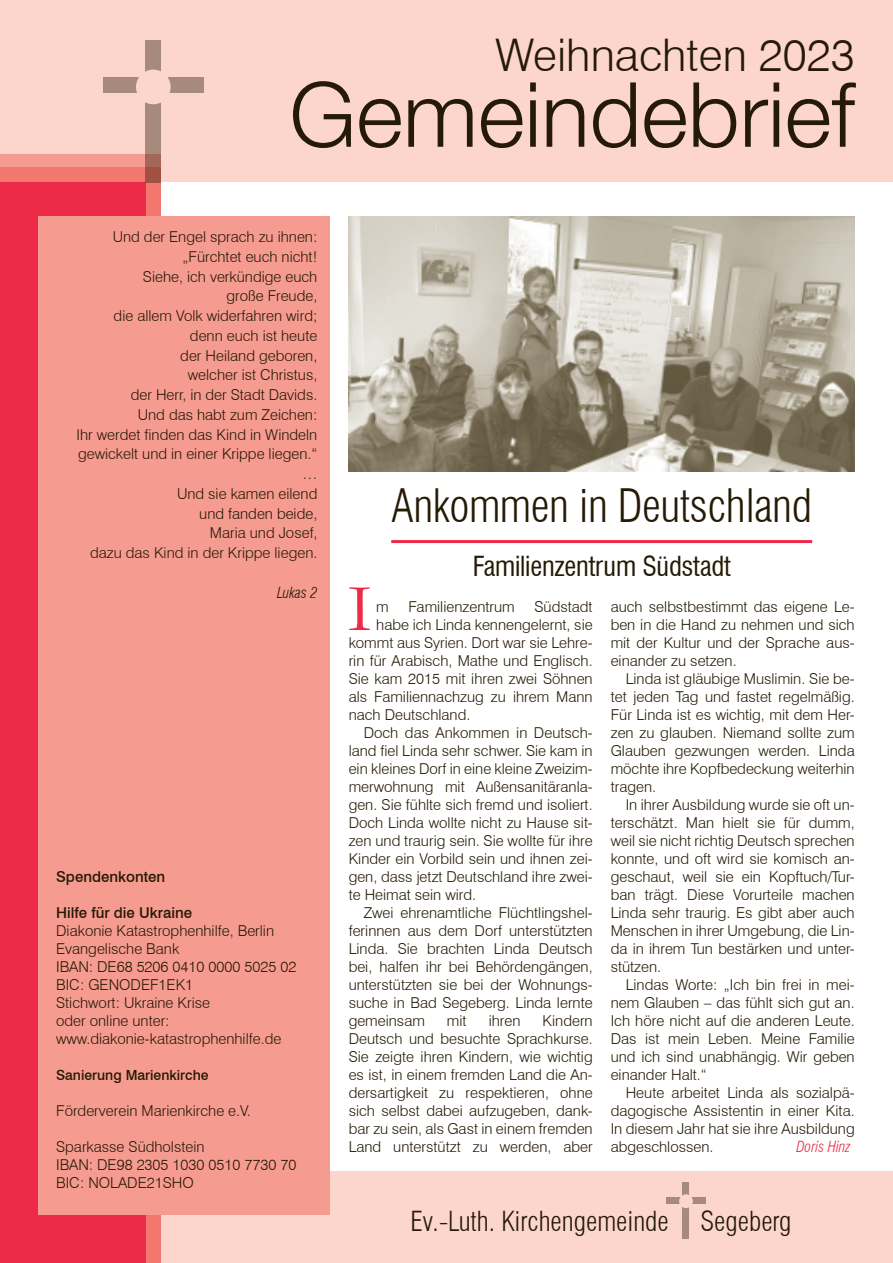
<style>
.page{position:relative;width:893px;height:1263px;background:#fff}
.page>*{position:absolute;margin:0;border:0;box-sizing:border-box;transform-origin:0 0}
.t1{font:300 90px "Helvetica Neue";color:#251a05}
.t2{font:68.25px "Garamond";color:#ed2a47}
.t3{font:300 condensed 45px "Swiss 721 BT";letter-spacing:-.01em;color:#251a05}
.t4{font:300 45px "Swiss 721 BT";color:#251a05}
.t5{font:300 condensed 27px "Swiss 721 BT";color:#251a05}
.t6{font:condensed 27px "Swiss 721 BT";letter-spacing:-.01em;color:#251a05}
.t7{font:300 15px/18px "Swiss 721 BT";color:#251a05;text-align:justify}
.t8{font:500 15px "Swiss 721 BT";color:#251a05}
.t9{font:italic 300 condensed 15px "Swiss 721 BT";color:#ed2a47}
.t10{font:italic 300 condensed 15px "Swiss 721 BT";color:#251a05}
.t11{font:500 13.95px "Swiss 721 BT";color:#251a05}
</style>
<div class="page">
<div style="left:0;top:0;width:893px;height:182px;background:#fcd5cc"></div>
<div style="left:0;top:1170px;width:893px;height:93px;background:#fcd5cc"></div>
<div style="left:0;top:182px;width:146px;height:1081px;background:#ed2a47"></div>
<div style="left:146px;top:40px;width:15px;height:142px;background:#251a05;opacity:.4"></div>
<div style="left:103px;top:77px;width:100px;height:16px;background:#a68a7c"></div>
<div style="left:136px;top:70px;width:35px;height:34px;background:#fcd5cc;border-radius:50%"></div>
<div style="left:683px;top:1182px;width:6px;height:57px;background:#a68a7c"></div>
<div style="left:666px;top:1197px;width:40px;height:6px;background:#a68a7c"></div>
<div style="left:679px;top:1194px;width:14px;height:14px;background:#fcd5cc;border-radius:50%"></div>
<div style="left:38px;top:216px;width:292px;height:999px;background:#f69b90"></div>
<hr style="left:391px;top:540px;width:421px;height:3px;background:#ed2a47">
<img style="left:349px;top:216px;width:506px;height:256px">
<h3 class="t4" style="left:495px;top:36px;width:361px">Weihnachten 2023</h3>
<h1 class="t1" style="left:290px;top:60px;width:567px">Gemeindebrief</h1>
<p class="t7" style="left:77px;top:228px;width:242px;line-height:19.8px;text-align:right">Und der Engel sprach zu ihnen: „Fürchtet euch nicht!<br>Siehe, ich verkündige euch<br>große Freude,<br>die allem Volk widerfahren wird;<br>denn euch ist heute<br>der Heiland geboren,<br>welcher ist Christus,<br>der Herr, in der Stadt Davids.<br>Und das habt zum Zeichen:<br>Ihr werdet finden das Kind in Windeln gewickelt und in einer Krippe liegen.“ …<br>Und sie kamen eilend<br>und fanden beide,<br>Maria und Josef,<br>dazu das Kind in der Krippe liegen.</p>
<p class="t10" style="left:277px;top:586px;width:42px">Lukas 2</p>
<p class="t8" style="left:56px;top:871px;width:111px">Spendenkonten</p>
<p class="t8" style="left:56px;top:907px;width:138px">Hilfe für die Ukraine</p>
<p class="t7" style="left:56px;top:923px;width:242px;text-align:left">Diakonie Katastrophenhilfe, Berlin<br>Evangelische Bank<br>IBAN: DE68 5206 0410 0000 5025 02<br>BIC: GENODEF1EK1<br>Stichwort: Ukraine Krise<br>oder online unter: www.diakonie-katastrophenhilfe.de</p>
<p class="t11" style="left:56px;top:1069px;width:154px">Sanierung Marienkirche</p>
<p class="t7" style="left:56px;top:1103px;width:196px">Förderverein Marienkirche e.V.</p>
<p class="t7" style="left:56px;top:1139px;width:242px;text-align:left">Sparkasse Südholstein<br>IBAN: DE98 2305 1030 0510 7730 70<br>BIC: NOLADE21SHO</p>
<h3 class="t3" style="left:391px;top:488px;width:422px">Ankommen in Deutschland</h3>
<h3 class="t6" style="left:473px;top:555px;width:259px">Familienzentrum Südstadt</h3>
<h2 class="t2" style="left:348px;top:585px;width:26px">I</h2>
<p class="t7" style="left:376px;top:599px;width:14px">m</p>
<p class="t7" style="left:408px;top:599px;width:108px">Familienzentrum</p>
<p class="t7" style="left:534px;top:599px;width:60px">Südstadt</p>
<p class="t7" style="left:376px;top:617px;width:218px">habe ich Linda kennengelernt, sie</p>
<p class="t7" style="left:349px;top:635px;width:245px">kommt aus Syrien. Dort war sie Lehre-</p>
<p class="t7" style="left:349px;top:653px;width:245px">rin für Arabisch, Mathe und Englisch.</p>
<p class="t7" style="left:349px;top:671px;width:245px">Sie kam 2015 mit ihren zwei Söhnen</p>
<p class="t7" style="left:349px;top:689px;width:245px">als Familiennachzug zu ihrem Mann</p>
<p class="t7" style="left:349px;top:707px;width:123px">nach Deutschland.</p>
<p class="t7" style="left:364px;top:725px;width:230px">Doch das Ankommen in Deutsch-</p>
<p class="t7" style="left:349px;top:743px;width:245px">land fiel Linda sehr schwer. Sie kam in</p>
<p class="t7" style="left:349px;top:761px;width:245px">ein kleines Dorf in eine kleine Zweizim-</p>
<p class="t7" style="left:349px;top:779px;width:245px">merwohnung mit Außensanitäranla-</p>
<p class="t7" style="left:349px;top:797px;width:245px">gen. Sie fühlte sich fremd und isoliert.</p>
<p class="t7" style="left:349px;top:815px;width:245px">Doch Linda wollte nicht zu Hause sit-</p>
<p class="t7" style="left:349px;top:833px;width:246px">zen und traurig sein. Sie wollte für ihre</p>
<p class="t7" style="left:349px;top:851px;width:246px">Kinder ein Vorbild sein und ihnen zei-</p>
<p class="t7" style="left:349px;top:869px;width:245px">gen, dass jetzt Deutschland ihre zwei-</p>
<p class="t7" style="left:349px;top:887px;width:129px">te Heimat sein wird.</p>
<p class="t7" style="left:364px;top:905px;width:230px">Zwei ehrenamtliche Flüchtlingshel-</p>
<p class="t7" style="left:349px;top:923px;width:245px">ferinnen aus dem Dorf unterstützten</p>
<p class="t7" style="left:349px;top:941px;width:245px">Linda. Sie brachten Linda Deutsch</p>
<p class="t7" style="left:349px;top:959px;width:245px">bei, halfen ihr bei Behördengängen,</p>
<p class="t7" style="left:349px;top:977px;width:245px">unterstützten sie bei der Wohnungs-</p>
<p class="t7" style="left:349px;top:995px;width:245px">suche in Bad Segeberg. Linda lernte</p>
<p class="t7" style="left:349px;top:1013px;width:78px">gemeinsam</p>
<p class="t7" style="left:447px;top:1013px;width:21px">mit</p>
<p class="t7" style="left:489px;top:1013px;width:33px">ihren</p>
<p class="t7" style="left:349px;top:1013px;width:246px;text-indent:194px">Kindern Deutsch und besuchte Sprachkurse.<br>Sie zeigte ihren Kindern, wie wichtig es ist, in einem fremden Land die An&shy;dersartigkeit zu respektieren, ohne sich selbst dabei aufzugeben, dank&shy;bar zu sein, als Gast in einem fremden Land unterstützt zu werden, aber</p>
<p class="t7" style="left:611px;top:599px;width:245px">auch selbstbestimmt das eigene Le&shy;ben in die Hand zu nehmen und sich mit der Kultur und der Sprache aus&shy;einander zu setzen.</p>
<p class="t7" style="left:611px;top:671px;width:246px;text-indent:15px">Linda ist gläubige Muslimin. Sie be&shy;tet jeden Tag und fastet regelmäßig.<br>Für Linda ist es wichtig, mit dem Her&shy;zen zu glauben. Niemand sollte zum Glauben gezwungen werden. Linda möchte ihre Kopfbedeckung weiterhin tragen.</p>
<p class="t7" style="left:611px;top:797px;width:246px;text-indent:15px">In ihrer Ausbildung wurde sie oft un&shy;terschätzt. Man hielt sie für dumm, weil sie nicht richtig Deutsch sprechen konnte, und oft wird sie komisch an&shy;geschaut, weil sie ein Kopftuch/Tur&shy;ban trägt. Diese Vorurteile machen Linda sehr traurig. Es gibt aber auch Menschen in ihrer Umgebung, die Lin&shy;da in ihrem Tun bestärken und unter&shy;stützen.</p>
<p class="t7" style="left:611px;top:977px;width:246px;text-indent:15px">Lindas Worte: „Ich bin frei in mei&shy;nem Glauben – das fühlt sich gut an.<br>Ich höre nicht auf die anderen Leute.<br>Das ist mein Leben. Meine Familie und ich sind unabhängig. Wir geben einander Halt.“</p>
<p class="t7" style="left:611px;top:1085px;width:245px;text-indent:15px">Heute arbeitet Linda als sozialpä&shy;dagogische Assistentin in einer Kita.<br>In diesem Jahr hat sie ihre Ausbildung abgeschlossen.</p>
<p class="t9" style="left:796px;top:1141px;width:56px">Doris Hinz</p>
<h3 class="t5" style="left:410px;top:1210px;width:383px">Ev.-Luth. Kirchengemeinde Segeberg</h3>
</div>
